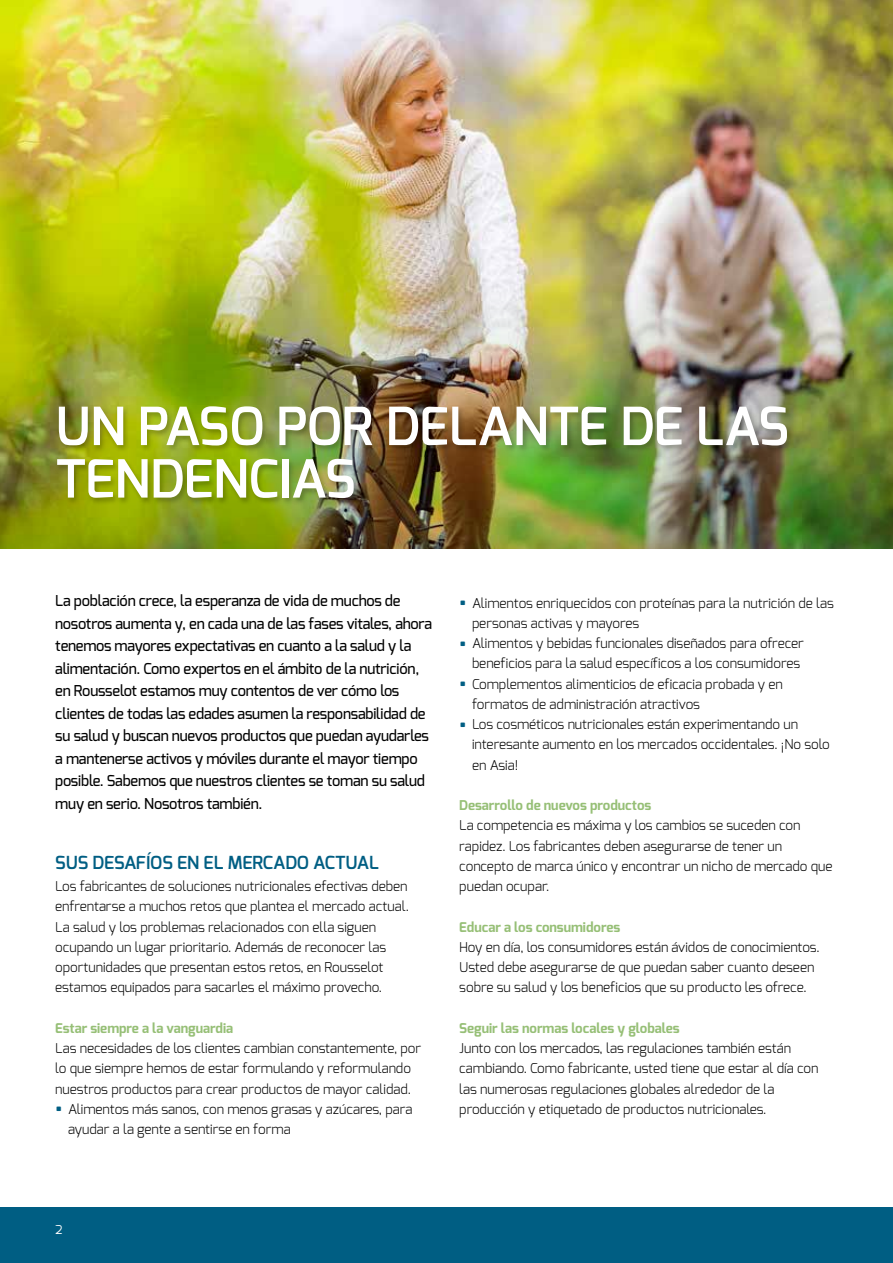
<style>
.page{position:relative;width:893px;height:1263px;background:#fff}
.page>*{position:absolute;margin:0;border:0;box-sizing:border-box;transform-origin:0 0}
.t1{font:600 52.5px/52.5px "Exo";letter-spacing:-.005em;color:#fff}
.t2{font:600 18px "Exo";letter-spacing:-.005em;color:#005e83}
.t3{font:500 15px/22.5px "Exo";letter-spacing:-.015em;color:#000}
.t4{font:300 13.5px/20.2px "Exo";letter-spacing:-.005em;color:#000}
.t5{font:700 13.5px "Exo";color:#96bf76}
.t6{font:12px "Exo";color:#fff}
.s1{font-weight:700;font-size:24px;color:#005e83}
</style>
<div class="page">
<img style="left:0;top:0;width:893px;height:274px">
<div style="left:0;top:1208px;width:893px;height:55px;background:#005e83"></div>
<img style="left:0;top:274px;width:893px;height:275px">
<div style="left:55px;top:404px;width:740px;height:102px;background:#000;opacity:.25"></div>
<h1 class="t1" style="left:55px;top:400px;width:735px">UN PASO POR DELANTE DE LAS<br>TENDENCIAS</h1>
<p class="t3" style="left:55px;top:589px;width:378px">La población crece, la esperanza de vida de muchos de nosotros aumenta y, en cada una de las fases vitales, ahora tenemos mayores expectativas en cuanto a la salud y la alimentación. Como expertos en el ámbito de la nutrición, en Rousselot estamos muy contentos de ver cómo los clientes de todas las edades asumen la responsabilidad de su salud y buscan nuevos productos que puedan ayudarles a mantenerse activos y móviles durante el mayor tiempo posible. Sabemos que nuestros clientes se toman su salud muy en serio. Nosotros también.</p>
<h2 class="t2" style="left:55px;top:850px;width:325px">SUS DESAFÍOS EN EL MERCADO ACTUAL</h2>
<p class="t4" style="left:55px;top:876px;width:355px">Los fabricantes de soluciones nutricionales efectivas deben enfrentarse a muchos retos que plantea el mercado actual.<br>La salud y los problemas relacionados con ella siguen ocupando un lugar prioritario. Además de reconocer las oportunidades que presentan estos retos, en Rousselot estamos equipados para sacarles el máximo provecho.</p>
<p class="t5" style="left:55px;top:1019px;width:179px">Estar siempre a la vanguardia</p>
<p class="t4" style="left:55px;top:1038px;width:367px">Las necesidades de los clientes cambian constantemente, por lo que siempre hemos de estar formulando y reformulando nuestros productos para crear productos de mayor calidad.</p>
<p class="t4" style="left:68px;top:1099px;width:346px;text-indent:-13px"><span class="s1">•</span> Alimentos más sanos, con menos grasas y azúcares, para ayudar a la gente a sentirse en forma</p>
<p class="t4" style="left:472px;top:592px;width:363px;text-indent:-13px"><span class="s1">•</span> Alimentos enriquecidos con proteínas para la nutrición de las personas activas y mayores</p>
<p class="t4" style="left:459px;top:633px;width:346px;text-align:right"><span class="s1">•</span> Alimentos y bebidas funcionales diseñados para ofrecer beneficios para la salud específicos a los consumidores</p>
<p class="t4" style="left:472px;top:673px;width:312px;text-indent:-13px"><span class="s1">•</span> Complementos alimenticios de eficacia probada y en formatos de administración atractivos</p>
<p class="t4" style="left:472px;top:714px;width:359px;text-indent:-13px"><span class="s1">•</span> Los cosméticos nutricionales están experimentando un interesante aumento en los mercados occidentales. ¡No solo en Asia!</p>
<p class="t5" style="left:459px;top:796px;width:194px">Desarrollo de nuevos productos</p>
<p class="t4" style="left:459px;top:815px;width:375px">La competencia es máxima y los cambios se suceden con rapidez. Los fabricantes deben asegurarse de tener un concepto de marca único y encontrar un nicho de mercado que puedan ocupar.</p>
<p class="t5" style="left:459px;top:918px;width:162px">Educar a los consumidores</p>
<p class="t4" style="left:459px;top:937px;width:362px">Hoy en día, los consumidores están ávidos de conocimientos.<br>Usted debe asegurarse de que puedan saber cuanto deseen sobre su salud y los beneficios que su producto les ofrece.</p>
<p class="t5" style="left:459px;top:1019px;width:222px">Seguir las normas locales y globales</p>
<p class="t4" style="left:459px;top:1038px;width:361px">Junto con los mercados, las regulaciones también están cambiando. Como fabricante, usted tiene que estar al día con las numerosas regulaciones globales alrededor de la producción y etiquetado de productos nutricionales.</p>
<p class="t6" style="left:55px;top:1222px;width:9px">2</p>
</div>
